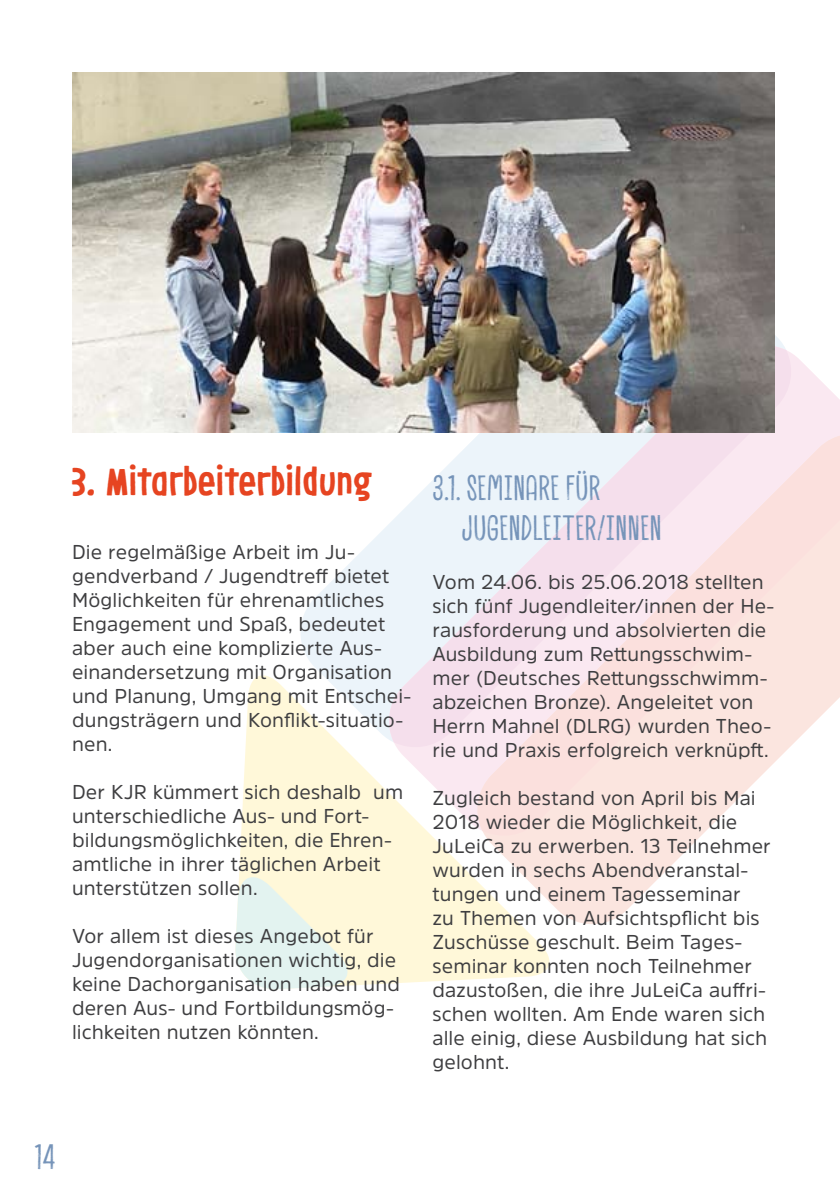
<style>
.page{position:relative;width:840px;height:1191px;background:#fff}
.page>*{position:absolute;margin:0;border:0;box-sizing:border-box;transform-origin:0 0}
.t1{font:36px "Le Osler Rough";letter-spacing:.015em;color:#e64421}
.t2{font:34px/40px "Canvas Inline";letter-spacing:-.005em;color:#7694b9}
.t3{font:20px/24px "Amsi Pro";letter-spacing:.005em;color:#3e3e40}
</style>
<div class="page">
<svg style="left:295px;top:252px;width:484px;height:416px"></svg>
<svg style="left:556px;top:429px;width:283px;height:495px"></svg>
<svg style="left:239px;top:668px;width:317px;height:317px;fill:#fff8d9"></svg>
<svg style="left:235px;top:870px;width:119px;height:119px"></svg>
<svg style="left:385px;top:341px;width:409px;height:410px;fill:#ecf4fa"></svg>
<svg style="left:473px;top:430px;width:366px;height:409px"></svg>
<img style="left:72px;top:72px;width:702px;height:360px">
<h1 class="t1" style="left:72px;top:462px;width:302px">3. Mitarbeiterbildung</h1>
<p class="t3" style="left:72px;top:540px;width:340px">Die regelmäßige Arbeit im Ju&shy;gendverband / Jugendtreff bietet<br>Möglichkeiten für ehrenamtliches<br>Engagement und Spaß, bedeutet aber auch eine komplizierte Aus&shy;einandersetzung mit Organisation und Planung, Umgang mit Entschei&shy;dungsträgern und Konflikt-situatio&shy;nen.</p>
<p class="t3" style="left:72px;top:780px;width:332px">Der KJR kümmert sich deshalb um unterschiedliche Aus- und Fort&shy;bildungsmöglichkeiten, die Ehren&shy;amtliche in ihrer täglichen Arbeit unterstützen sollen.</p>
<p class="t3" style="left:72px;top:924px;width:329px">Vor allem ist dieses Angebot für<br>Jugendorganisationen wichtig, die keine Dachorganisation haben und deren Aus- und Fortbildungsmög&shy;lichkeiten nutzen könnten.</p>
<h2 class="t2" style="left:461px;top:468px;width:201px;text-indent:-29px">3.1. SEMINARE FÜR<br>JUGENDLEITER/INNEN</h2>
<p class="t3" style="left:432px;top:569px;width:343px">Vom 24.06. bis 25.06.2018 stellten sich fünf Jugendleiter/innen der He&shy;rausforderung und absolvierten die Ausbildung zum Rettungsschwim&shy;mer (Deutsches Rettungsschwimm&shy;abzeichen Bronze). Angeleitet von Herrn Mahnel (DLRG) wurden Theo&shy;rie und Praxis erfolgreich verknüpft.</p>
<p class="t3" style="left:432px;top:785px;width:339px">Zugleich bestand von April bis Mai<br>2018 wieder die Möglichkeit, die<br>JuLeiCa zu erwerben. 13 Teilnehmer wurden in sechs Abendveranstal&shy;tungen und einem Tagesseminar<br>zu Themen von Aufsichtspflicht bis<br>Zuschüsse geschult. Beim Tages&shy;seminar konnten noch Teilnehmer dazustoßen, die ihre JuLeiCa auffri&shy;schen wollten. Am Ende waren sich alle einig, diese Ausbildung hat sich gelohnt.</p>
<h2 class="t2" style="left:35px;top:1135px;width:22px">14</h2>
</div>
